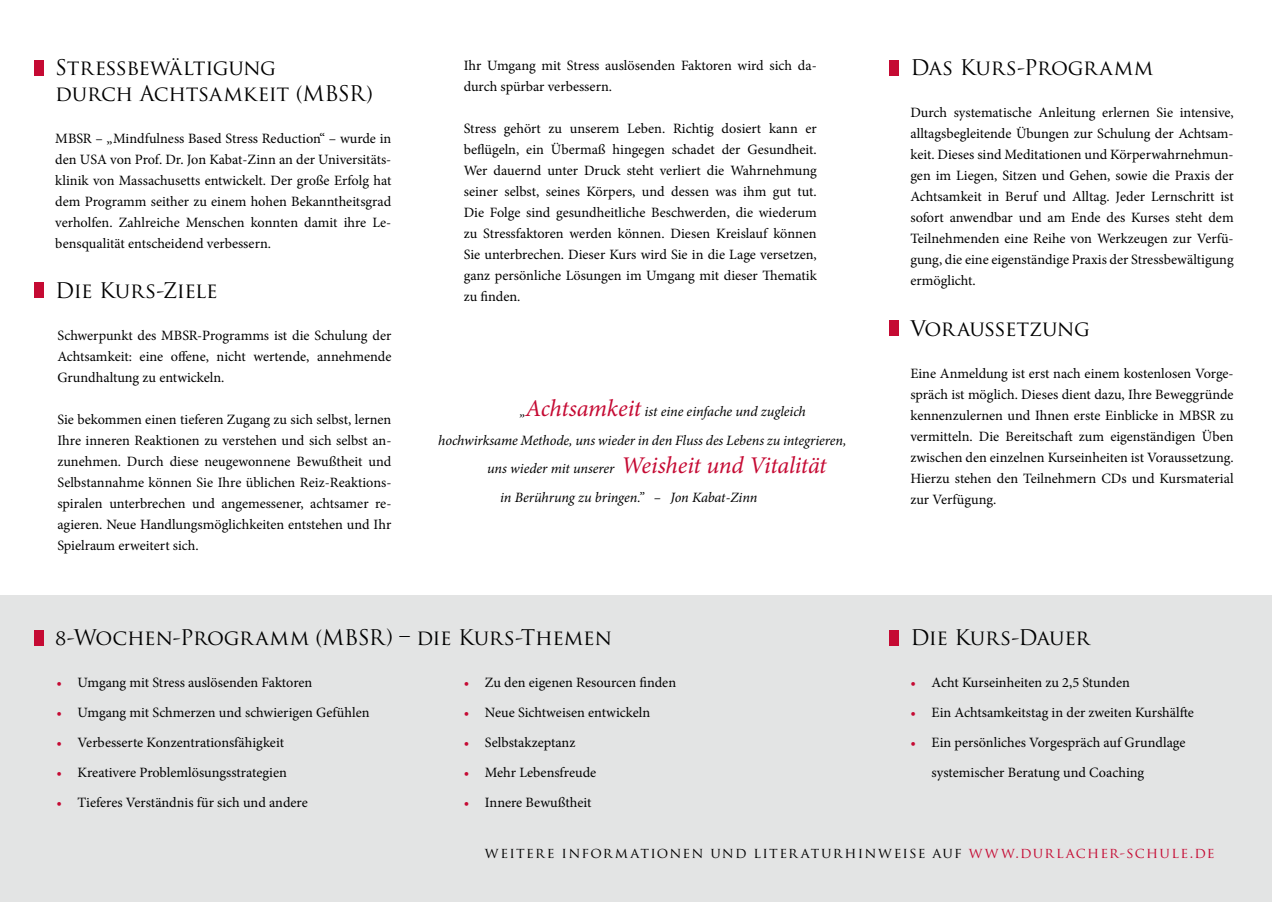
<style>
.page{position:relative;width:1272px;height:902px;background:#fff}
.page>*{position:absolute;margin:0;border:0;box-sizing:border-box;transform-origin:0 0}
.t1{font:italic 24px "Minion Pro";letter-spacing:-.015em;color:#c50a33}
.t2{font:21px/25.2px "Trajan Pro";letter-spacing:-.015em;color:#000}
.t3{font:14.25px/21px "Minion Pro";color:#000;text-align:justify}
.t4{font:italic 14.25px/28.5px "Minion Pro";letter-spacing:-.005em;color:#000}
.t5{font:14.25px "Trajan Pro";letter-spacing:.09em;color:#000}
.s1{font-size:24px;color:#c50a33}
.s2{font-size:14.25px;color:#000}
.s3{color:#c50a33}
</style>
<div class="page">
<div style="left:0;top:595px;width:1271px;height:306px;background:#e3e4e4"></div>
<div style="left:34px;top:60px;width:9px;height:15px;background:#c50a33"></div>
<div style="left:34px;top:283px;width:9px;height:15px;background:#c50a33"></div>
<div style="left:34px;top:630px;width:9px;height:15px;background:#c50a33"></div>
<div style="left:889px;top:630px;width:9px;height:15px;background:#c50a33"></div>
<div style="left:889px;top:60px;width:9px;height:15px;background:#c50a33"></div>
<div style="left:889px;top:320px;width:9px;height:16px;background:#c50a33"></div>
<h2 class="t2" style="left:55px;top:55px;width:319px">Stressbewältigung<br>durch Achtsamkeit (MBSR)</h2>
<p class="t3" style="left:55px;top:127px;width:337px">MBSR – „Mindfulness Based Stress Reduction“ – wurde in den USA von Prof. Dr. Jon Kabat-Zinn an der Universitäts&shy;klinik von Massachusetts entwickelt. Der große Erfolg hat dem Programm seither zu einem hohen Bekanntheitsgrad verholfen. Zahlreiche Menschen konnten damit ihre Le&shy;bensqualität entscheidend verbessern.</p>
<h2 class="t2" style="left:55px;top:277px;width:164px">Die Kurs-Ziele</h2>
<p class="t3" style="left:57px;top:325px;width:335px">Schwerpunkt des MBSR-Programms ist die Schulung der Achtsamkeit: eine offene, nicht wertende, annehmende Grundhaltung zu entwickeln.</p>
<p class="t3" style="left:57px;top:409px;width:335px">Sie bekommen einen tieferen Zugang zu sich selbst, lernen Ihre inneren Reaktionen zu verstehen und sich selbst an&shy;zunehmen. Durch diese neugewonnene Bewußtheit und Selbstannahme können Sie Ihre üblichen Reiz-Reaktions&shy;spiralen unterbrechen und angemessener, achtsamer re&shy;agieren. Neue Handlungsmöglichkeiten entstehen und Ihr Spielraum erweitert sich.</p>
<p class="t3" style="left:463px;top:55px;width:354px">Ihr Umgang mit Stress auslösenden Faktoren wird sich da&shy;durch spürbar verbessern.</p>
<p class="t3" style="left:463px;top:118px;width:354px">Stress gehört zu unserem Leben. Richtig dosiert kann er beflügeln, ein Übermaß hingegen schadet der Gesundheit.<br>Wer dauernd unter Druck steht verliert die Wahrnehmung seiner selbst, seines Körpers, und dessen was ihm gut tut.<br>Die Folge sind gesundheitliche Beschwerden, die wiederum zu Stressfaktoren werden können. Diesen Kreislauf können Sie unterbrechen. Dieser Kurs wird Sie in die Lage versetzen, ganz persönliche Lösungen im Umgang mit dieser Thematik zu finden.</p>
<p class="t4" style="left:438px;top:397px;width:410px;text-indent:82px">„<span class="s1">Achtsamkeit</span> ist eine einfache und zugleich hochwirksame Methode, uns wieder in den Fluss des Lebens zu integrieren,</p>
<h1 class="t1" style="left:487px;top:449px;width:341px"><span class="s2">uns wieder mit unserer</span> Weisheit und Vitalität</h1>
<p class="t4" style="left:500px;top:483px;width:258px">in Berührung zu bringen.” – Jon Kabat-Zinn</p>
<h2 class="t2" style="left:910px;top:55px;width:244px">Das Kurs-Programm</h2>
<p class="t3" style="left:910px;top:102px;width:325px">Durch systematische Anleitung erlernen Sie intensive, alltagsbegleitende Übungen zur Schulung der Achtsam&shy;keit. Dieses sind Meditationen und Körperwahrnehmun&shy;gen im Liegen, Sitzen und Gehen, sowie die Praxis der Achtsamkeit in Beruf und Alltag. Jeder Lernschritt ist sofort anwendbar und am Ende des Kurses steht dem Teilnehmenden eine Reihe von Werkzeugen zur Verfü&shy;gung, die eine eigenständige Praxis der Stressbewältigung ermöglicht.</p>
<h2 class="t2" style="left:910px;top:315px;width:181px">Voraussetzung</h2>
<p class="t3" style="left:910px;top:363px;width:325px">Eine Anmeldung ist erst nach einem kostenlosen Vorge&shy;spräch ist möglich. Dieses dient dazu, Ihre Beweggründe kennenzulernen und Ihnen erste Einblicke in MBSR zu vermitteln. Die Bereitschaft zum eigenständigen Üben zwischen den einzelnen Kurseinheiten ist Voraussetzung.<br>Hierzu stehen den Teilnehmern CDs und Kursmaterial zur Verfügung.</p>
<h2 class="t2" style="left:55px;top:625px;width:284px">8-Wochen-Programm (mbsr</h2>
<h2 class="t2" style="left:385px;top:625px;width:228px">) – die Kurs-Themen</h2>
<h2 class="t2" style="left:910px;top:625px;width:181px">Die Kurs-Dauer</h2>
<p class="t3" style="left:56px;top:671px;width:257px"><span class="s3">•</span> Umgang mit Stress auslösenden Faktoren</p>
<p class="t3" style="left:56px;top:701px;width:315px"><span class="s3">•</span> Umgang mit Schmerzen und schwierigen Gefühlen</p>
<p class="t3" style="left:56px;top:731px;width:229px"><span class="s3">•</span> Verbesserte Konzentrationsfähigkeit</p>
<p class="t3" style="left:56px;top:761px;width:232px"><span class="s3">•</span> Kreativere Problemlösungsstrategien</p>
<p class="t3" style="left:56px;top:791px;width:253px"><span class="s3">•</span> Tieferes Verständnis für sich und andere</p>
<p class="t3" style="left:910px;top:671px;width:221px"><span class="s3">•</span> Acht Kurseinheiten zu 2,5 Stunden</p>
<p class="t3" style="left:910px;top:701px;width:285px"><span class="s3">•</span> Ein Achtsamkeitstag in der zweiten Kurshälfte</p>
<p class="t3" style="left:931px;top:727px;width:255px;line-height:30px;text-indent:-21px"><span class="s3">•</span> Ein persönliches Vorgespräch auf Grundlage systemischer Beratung und Coaching</p>
<p class="t3" style="left:463px;top:671px;width:214px"><span class="s3">•</span> Zu den eigenen Resourcen finden</p>
<p class="t3" style="left:463px;top:701px;width:188px"><span class="s3">•</span> Neue Sichtweisen entwickeln</p>
<p class="t3" style="left:463px;top:731px;width:113px"><span class="s3">•</span> Selbstakzeptanz</p>
<p class="t3" style="left:463px;top:761px;width:134px"><span class="s3">•</span> Mehr Lebensfreude</p>
<p class="t3" style="left:463px;top:791px;width:129px"><span class="s3">•</span> Innere Bewußtheit</p>
<p class="t5" style="left:485px;top:843px;width:731px">weitere informationen und literaturhinweise auf <span class="s3">www.durlacher-schule.de</span></p>
</div>
